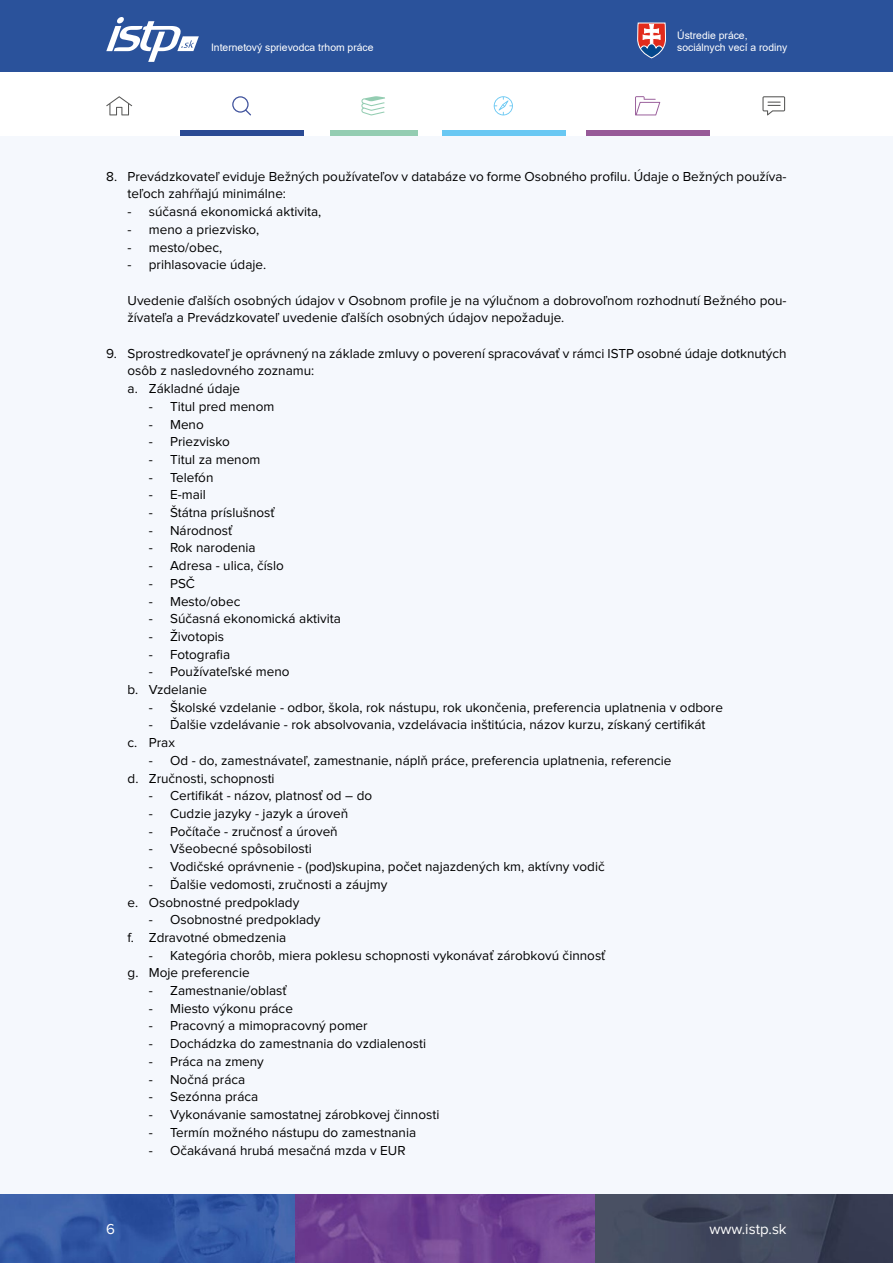
<style>
.page{position:relative;width:893px;height:1263px;background:#fff}
.page>*{position:absolute;margin:0;border:0;box-sizing:border-box;transform-origin:0 0}
.t1{font:15px "Proxima Nova";color:#fff}
.t2{font:13.5px/17.7px "Proxima Nova";color:#000}
.t3{font:10.35px "Arial";color:#fff}
</style>
<div class="page">
<div style="left:180px;top:130px;width:123px;height:6px;background:#2b4b94"></div>
<div style="left:587px;top:130px;width:123px;height:6px;background:#975a98"></div>
<div style="left:442px;top:130px;width:123px;height:6px;background:#69c8f3"></div>
<div style="left:330px;top:130px;width:87px;height:6px;background:#94cdb2"></div>
<svg style="left:106px;top:96px;width:26px;height:19px"></svg>
<svg style="left:232px;top:96px;width:19px;height:19px"></svg>
<svg style="left:361px;top:96px;width:24px;height:19px"></svg>
<svg style="left:494px;top:96px;width:19px;height:19px"></svg>
<svg style="left:635px;top:96px;width:25px;height:19px"></svg>
<svg style="left:762px;top:96px;width:23px;height:19px"></svg>
<div style="left:0;top:0;width:893px;height:72px;background:#2a529b"></div>
<svg style="left:106px;top:17px;width:93px;height:45px"></svg>
<svg style="left:637px;top:23px;width:29px;height:35px"></svg>
<div style="left:0;top:136px;width:893px;height:1127px;background:#f5f8fd"></div>
<img style="left:0;top:1194px;width:295px;height:69px">
<svg style="left:295px;top:1194px;width:301px;height:69px;background:#6f4192"></svg>
<img style="left:596px;top:1194px;width:297px;height:69px">
<p class="t3" style="left:677px;top:28px;width:72px">Ústredie práce,</p>
<p class="t3" style="left:211px;top:40px;width:164px">Internetový sprievodca trhom práce</p>
<p class="t3" style="left:677px;top:40px;width:112px">sociálnych vecí a rodiny</p>
<p class="t2" style="left:128px;top:168px;width:661px;text-indent:-21px">8. Prevádzkovateľ eviduje Bežných používateľov v databáze vo forme Osobného profilu. Údaje o Bežných používa&shy;teľoch zahŕňajú minimálne:</p>
<p class="t2" style="left:128px;top:203px;width:195px">- súčasná ekonomická aktivita,</p>
<p class="t2" style="left:128px;top:221px;width:133px">- meno a priezvisko,</p>
<p class="t2" style="left:128px;top:239px;width:96px">- mesto/obec,</p>
<p class="t2" style="left:128px;top:256px;width:140px">- prihlasovacie údaje.</p>
<p class="t2" style="left:128px;top:292px;width:661px">Uvedenie ďalších osobných údajov v Osobnom profile je na výlučnom a dobrovoľnom rozhodnutí Bežného pou&shy;žívateľa a Prevádzkovateľ uvedenie ďalších osobných údajov nepožaduje.</p>
<p class="t2" style="left:128px;top:345px;width:661px;text-indent:-21px">9. Sprostredkovateľ je oprávnený na základe zmluvy o poverení spracovávať v rámci ISTP osobné údaje dotknutých osôb z nasledovného zoznamu:<br>a. Základné údaje</p>
<p class="t2" style="left:149px;top:398px;width:127px">- Titul pred menom</p>
<p class="t2" style="left:149px;top:416px;width:56px">- Meno</p>
<p class="t2" style="left:149px;top:433px;width:83px">- Priezvisko</p>
<p class="t2" style="left:149px;top:451px;width:113px">- Titul za menom</p>
<p class="t2" style="left:149px;top:469px;width:66px">- Telefón</p>
<p class="t2" style="left:149px;top:486px;width:59px">- E-mail</p>
<p class="t2" style="left:149px;top:504px;width:127px">- Štátna príslušnosť</p>
<p class="t2" style="left:149px;top:522px;width:85px">- Národnosť</p>
<p class="t2" style="left:149px;top:539px;width:108px">- Rok narodenia</p>
<p class="t2" style="left:149px;top:557px;width:137px">- Adresa - ulica, číslo</p>
<p class="t2" style="left:149px;top:575px;width:48px">- PSČ</p>
<p class="t2" style="left:149px;top:592px;width:93px">- Mesto/obec</p>
<p class="t2" style="left:149px;top:610px;width:194px">- Súčasná ekonomická aktivita</p>
<p class="t2" style="left:149px;top:628px;width:77px">- Životopis</p>
<p class="t2" style="left:149px;top:646px;width:83px">- Fotografia</p>
<p class="t2" style="left:128px;top:663px;width:164px;text-indent:21px">- Používateľské meno b. Vzdelanie</p>
<p class="t2" style="left:149px;top:699px;width:576px">- Školské vzdelanie - odbor, škola, rok nástupu, rok ukončenia, preferencia uplatnenia v odbore</p>
<p class="t2" style="left:128px;top:716px;width:579px;text-indent:21px">- Ďalšie vzdelávanie - rok absolvovania, vzdelávacia inštitúcia, názov kurzu, získaný certifikát c. Prax</p>
<p class="t2" style="left:128px;top:752px;width:545px;text-indent:21px">- Od - do, zamestnávateľ, zamestnanie, náplň práce, preferencia uplatnenia, referencie d. Zručnosti, schopnosti</p>
<p class="t2" style="left:149px;top:787px;width:225px">- Certifikát - názov, platnosť od – do</p>
<p class="t2" style="left:149px;top:805px;width:201px">- Cudzie jazyky - jazyk a úroveň</p>
<p class="t2" style="left:149px;top:823px;width:190px">- Počítače - zručnosť a úroveň</p>
<p class="t2" style="left:149px;top:840px;width:164px">- Všeobecné spôsobilosti</p>
<p class="t2" style="left:149px;top:858px;width:457px">- Vodičské oprávnenie - (pod)skupina, počet najazdených km, aktívny vodič</p>
<p class="t2" style="left:128px;top:876px;width:261px;text-indent:21px">- Ďalšie vedomosti, zručnosti a záujmy e. Osobnostné predpoklady</p>
<p class="t2" style="left:128px;top:911px;width:195px;text-indent:21px">- Osobnostné predpoklady f. Zdravotné obmedzenia</p>
<p class="t2" style="left:128px;top:946px;width:479px;text-indent:21px">- Kategória chorôb, miera poklesu schopnosti vykonávať zárobkovú činnosť g. Moje preferencie</p>
<p class="t2" style="left:149px;top:982px;width:139px">- Zamestnanie/oblasť</p>
<p class="t2" style="left:149px;top:1000px;width:146px">- Miesto výkonu práce</p>
<p class="t2" style="left:149px;top:1017px;width:220px">- Pracovný a mimopracovný pomer</p>
<p class="t2" style="left:149px;top:1035px;width:279px">- Dochádzka do zamestnania do vzdialenosti</p>
<p class="t2" style="left:149px;top:1053px;width:117px">- Práca na zmeny</p>
<p class="t2" style="left:149px;top:1070px;width:98px">- Nočná práca</p>
<p class="t2" style="left:149px;top:1088px;width:111px">- Sezónna práca</p>
<p class="t2" style="left:149px;top:1106px;width:292px">- Vykonávanie samostatnej zárobkovej činnosti</p>
<p class="t2" style="left:149px;top:1123px;width:269px">- Termín možného nástupu do zamestnania</p>
<p class="t2" style="left:149px;top:1141px;width:258px">- Očakávaná hrubá mesačná mzda v EUR</p>
<p class="t1" style="left:106px;top:1220px;width:10px">6</p>
<p class="t1" style="left:709px;top:1220px;width:79px">www.istp.sk</p>
</div>
